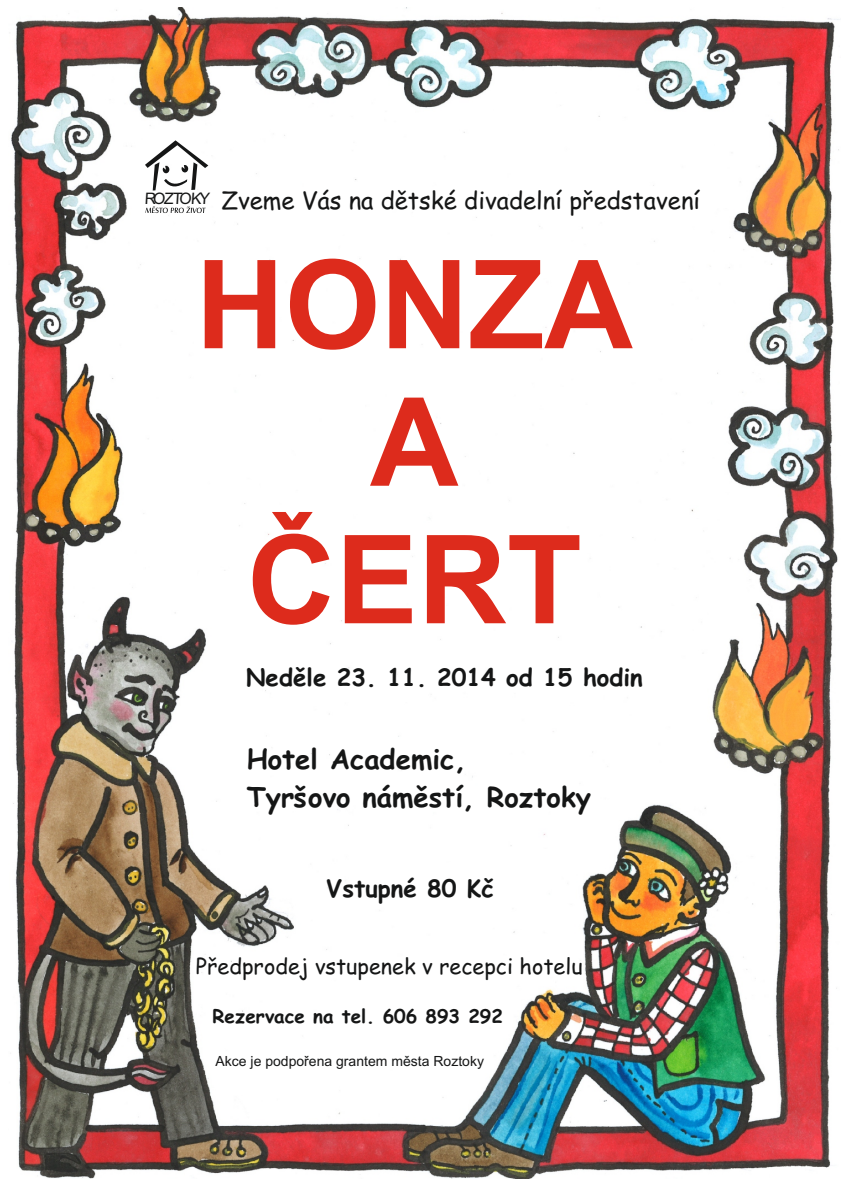
<style>
.page{position:relative;width:842px;height:1191px;background:#fff}
.page>*{position:absolute;margin:0;border:0;box-sizing:border-box;transform-origin:0 0}
.t1{font:700 123px/137.5px "Arial";color:#dd2b1c;text-align:center}
.t2{font:700 27.5px/38.3px "Comic Sans MS";color:#151616}
.t3{font:700 24px "Comic Sans MS";color:#151616}
.t4{font:24px "Comic Sans MS";color:#151616}
.t5{font:21.6px "Comic Sans MS";color:#151616}
.t6{font:700 18.9px "Comic Sans MS";color:#151616}
.t7{font:15.8px "Arial";color:#151616}
.t8{font:14px "Arial";color:#151616}
</style>
<div class="page">
<img style="left:11px;top:7px;width:829px;height:1171px">
<svg style="left:145px;top:206px;width:61px;height:7px"></svg>
<svg style="left:145px;top:140px;width:63px;height:50px"></svg>
<p class="t7" style="left:145px;top:193px;width:67px">ROZTOKY</p>
<p class="t4" style="left:221px;top:190px;width:480px">Zveme Vás na dětské divadelní představení</p>
<h1 class="t1" style="left:196px;top:247px;width:439px">HONZA<br>A<br>ČERT</h1>
<p class="t3" style="left:246px;top:667px;width:398px">Neděle 23. 11. 2014 od 15 hodin</p>
<p class="t2" style="left:247px;top:742px;width:346px">Hotel Academic,<br>Tyršovo náměstí, Roztoky</p>
<p class="t3" style="left:326px;top:877px;width:169px">Vstupné 80 Kč</p>
<p class="t5" style="left:196px;top:956px;width:388px">Předprodej vstupenek v recepci hotelu</p>
<p class="t6" style="left:213px;top:1008px;width:292px">Rezervace na tel. 606 893 292</p>
<p class="t8" style="left:216px;top:1056px;width:270px">Akce je podpořena grantem města Roztoky</p>
</div>
